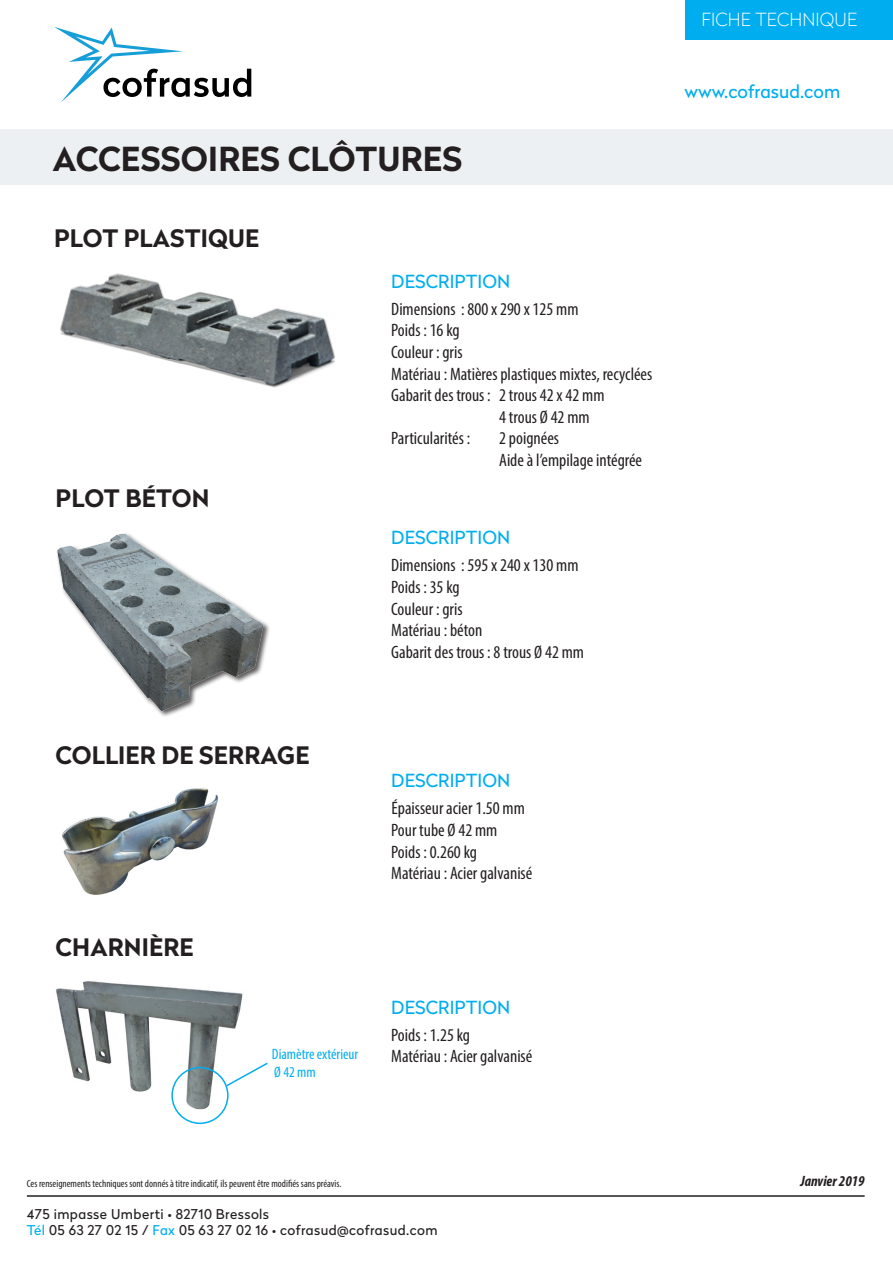
<style>
.page{position:relative;width:893px;height:1263px;background:#fff}
.page>*{position:absolute;margin:0;border:0;box-sizing:border-box;transform-origin:0 0}
.t1{font:700 33px "Radikal";letter-spacing:.005em;color:#231f20}
.t2{font:700 24px "Radikal";letter-spacing:.005em;color:#231f20}
.t3{font:condensed 18px/21.6px "Myriad Pro";color:#231f20}
.t4{font:18px "Radikal";letter-spacing:.005em;color:#00aeef}
.t5{font:100 18px "Radikal";letter-spacing:.005em;color:#fff}
.t6{font:condensed 15px/18px "Myriad Pro";color:#00aeef}
.t7{font:italic 700 condensed 15px "Myriad Pro";color:#231f20}
.t8{font:13.5px/16.2px "Radikal";letter-spacing:.03em;color:#231f20}
.t9{font:condensed 10.5px "Myriad Pro";color:#231f20}
.s1{color:#00aeef}
</style>
<div class="page">
<div style="left:0;top:130px;width:893px;height:55px;background:#edf0f2"></div>
<svg style="left:54px;top:27px;width:197px;height:75px"></svg>
<div style="left:685px;top:0;width:208px;height:40px;background:#00aeef"></div>
<hr style="left:27px;top:1195px;width:838px;height:2px;background:#231f20">
<img style="left:60px;top:273px;width:275px;height:115px">
<div style="left:56px;top:533px;width:214px;height:185px;background:#231f20;opacity:.75"></div>
<img style="left:56px;top:533px;width:209px;height:179px">
<img style="left:56px;top:981px;width:187px;height:128px">
<div style="left:171px;top:1067px;width:58px;height:57px;border:2px solid #00aeef;border-radius:50%"></div>
<svg style="left:225px;top:1061px;width:43px;height:27px"></svg>
<img style="left:62px;top:788px;width:156px;height:107px">
<h1 class="t1" style="left:53px;top:135px;width:411px">ACCESSOIRES CLÔTURES</h1>
<h2 class="t2" style="left:54px;top:220px;width:207px">PLOT PLASTIQUE</h2>
<h2 class="t2" style="left:56px;top:481px;width:155px">PLOT BÉTON</h2>
<p class="t4" style="left:391px;top:269px;width:121px">DESCRIPTION</p>
<p class="t3" style="left:391px;top:298px;width:189px">Dimensions : 800 x 290 x 125 mm</p>
<p class="t3" style="left:391px;top:319px;width:70px">Poids : 16 kg</p>
<p class="t3" style="left:391px;top:341px;width:73px">Couleur : gris</p>
<p class="t3" style="left:391px;top:363px;width:263px">Matériau : Matières plastiques mixtes, recyclées</p>
<p class="t3" style="left:391px;top:384px;width:215px">Gabarit des trous : 2 trous 42 x 42 mm</p>
<p class="t3" style="left:499px;top:406px;width:92px">4 trous Ø 42 mm</p>
<p class="t3" style="left:391px;top:427px;width:81px">Particularités :</p>
<p class="t3" style="left:499px;top:427px;width:144px">2 poignées<br>Aide à l’empilage intégrée</p>
<p class="t4" style="left:391px;top:525px;width:121px">DESCRIPTION</p>
<p class="t3" style="left:391px;top:554px;width:194px">Dimensions : 595 x 240 x 130 mm<br>Poids : 35 kg<br>Couleur : gris<br>Matériau : béton<br>Gabarit des trous : 8 trous Ø 42 mm</p>
<p class="t5" style="left:701px;top:7px;width:157px">FICHE TECHNIQUE</p>
<p class="t4" style="left:685px;top:78px;width:157px">www.cofrasud.com</p>
<h2 class="t2" style="left:56px;top:738px;width:256px">COLLIER DE SERRAGE</h2>
<h2 class="t2" style="left:56px;top:930px;width:140px">CHARNIÈRE</h2>
<p class="t6" style="left:272px;top:1045px;width:88px">Diamètre extérieur<br>Ø 42 mm</p>
<p class="t4" style="left:391px;top:768px;width:121px">DESCRIPTION</p>
<p class="t3" style="left:391px;top:797px;width:143px">Épaisseur acier 1.50 mm<br>Pour tube Ø 42 mm<br>Poids : 0.260 kg<br>Matériau : Acier galvanisé</p>
<p class="t4" style="left:391px;top:994px;width:121px">DESCRIPTION</p>
<p class="t3" style="left:391px;top:1024px;width:143px">Poids : 1.25 kg<br>Matériau : Acier galvanisé</p>
<p class="t9" style="left:27px;top:1177px;width:316px">Ces renseignements techniques sont donnés à titre indicatif, ils peuvent être modifiés sans préavis.</p>
<p class="t8" style="left:27px;top:1205px;width:412px">475 impasse Umberti • 82710 Bressols<br><span class="s1">Tél</span> 05 63 27 02 15 / <span class="s1">Fax</span> 05 63 27 02 16 • cofrasud@cofrasud.com</p>
<p class="t7" style="left:800px;top:1172px;width:66px">Janvier 2019</p>
</div>
